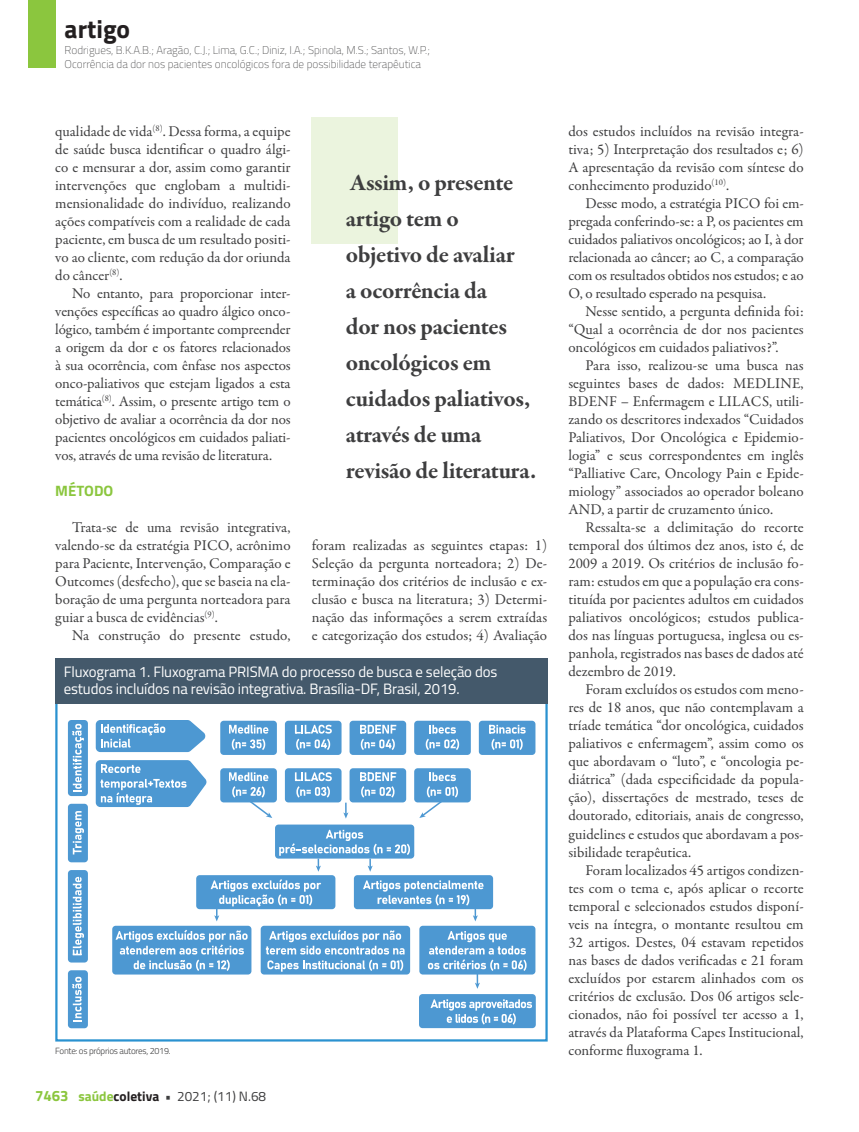
<style>
.page{position:relative;width:859px;height:1132px;background:#fff}
.page>*{position:absolute;margin:0;border:0;box-sizing:border-box;transform-origin:0 0}
.t1{font:700 25.5px "Titillium";color:#231f20}
.t2{font:700 24px/36px "Garamond Premr Pro";letter-spacing:-.015em;color:#3e3e3f}
.t3{font:15px/18px "Garamond Premr Pro";letter-spacing:-.005em;color:#3e3e3f;text-align:justify}
.t4{font:15px/16.5px "Titillium";letter-spacing:-.01em;color:#fff}
.t5{font:700 15px "Titillium";color:#8bc63e}
.t6{font:13.5px "Titillium";color:#3e3e3f}
.t7{font:100 11.25px/13.5px "Titillium";color:#3e3e3f}
.t8{font:300 9px "Titillium";letter-spacing:-.03em;color:#3e3e3f}
.s1{font-weight:700;font-size:15px;color:#8bc63e}
.s2{font-weight:700;color:#8bc63e}
.s3{font-weight:700;color:#231f20}
.s4{font-weight:700}
</style>
<div class="page">
<div style="left:28px;top:0;width:27px;height:68px;background:#8bc63e"></div>
<div style="left:55px;top:701px;width:493px;height:340px;border:2px solid #2a92d0"></div>
<div style="left:55px;top:658px;width:493px;height:45px;background:#44596b"></div>
<div style="left:68px;top:719px;width:20px;height:76px;background:#4d98d2;border-radius:3px"></div>
<svg style="left:72px;top:723px;width:12px;height:68px"></svg>
<div style="left:68px;top:803px;width:20px;height:59px;background:#4d98d2;border-radius:3px"></div>
<svg style="left:73px;top:811px;width:11px;height:43px"></svg>
<div style="left:68px;top:869px;width:20px;height:93px;background:#4d98d2;border-radius:3px"></div>
<svg style="left:73px;top:876px;width:11px;height:79px"></svg>
<div style="left:68px;top:969px;width:20px;height:58px;background:#4d98d2;border-radius:3px"></div>
<svg style="left:72px;top:976px;width:10px;height:45px"></svg>
<svg style="left:96px;top:720px;width:110px;height:31px"></svg>
<svg style="left:96px;top:760px;width:111px;height:46px"></svg>
<div style="left:220px;top:720px;width:57px;height:34px;background:#4d98d2;border-radius:3px"></div>
<svg style="left:229px;top:724px;width:39px;height:26px"></svg>
<div style="left:285px;top:720px;width:57px;height:34px;background:#4d98d2;border-radius:3px"></div>
<svg style="left:295px;top:724px;width:37px;height:26px"></svg>
<div style="left:350px;top:720px;width:56px;height:34px;background:#4d98d2;border-radius:3px"></div>
<svg style="left:360px;top:724px;width:36px;height:26px"></svg>
<div style="left:414px;top:720px;width:57px;height:34px;background:#4d98d2;border-radius:3px"></div>
<svg style="left:426px;top:724px;width:33px;height:26px"></svg>
<div style="left:220px;top:768px;width:57px;height:34px;background:#4d98d2;border-radius:3px"></div>
<div style="left:285px;top:768px;width:57px;height:34px;background:#4d98d2;border-radius:3px"></div>
<svg style="left:295px;top:772px;width:37px;height:25px"></svg>
<div style="left:350px;top:768px;width:56px;height:34px;background:#4d98d2;border-radius:3px"></div>
<svg style="left:360px;top:772px;width:36px;height:25px"></svg>
<div style="left:414px;top:768px;width:57px;height:34px;background:#4d98d2;border-radius:3px"></div>
<div style="left:479px;top:720px;width:56px;height:34px;background:#4d98d2;border-radius:3px"></div>
<svg style="left:489px;top:724px;width:37px;height:26px"></svg>
<svg style="left:343px;top:802px;width:5px;height:16px"></svg>
<svg style="left:419px;top:772px;width:39px;height:45px"></svg>
<svg style="left:229px;top:772px;width:43px;height:45px"></svg>
<div style="left:275px;top:824px;width:139px;height:34px;background:#4d98d2;border-radius:3px"></div>
<svg style="left:279px;top:829px;width:131px;height:42px"></svg>
<div style="left:419px;top:993px;width:117px;height:34px;background:#4d98d2;border-radius:3px"></div>
<svg style="left:430px;top:999px;width:102px;height:25px"></svg>
<div style="left:196px;top:874px;width:139px;height:34px;background:#4d98d2;border-radius:3px"></div>
<svg style="left:211px;top:879px;width:110px;height:42px"></svg>
<div style="left:112px;top:925px;width:139px;height:49px;background:#4d98d2;border-radius:3px"></div>
<svg style="left:116px;top:929px;width:132px;height:41px"></svg>
<div style="left:261px;top:925px;width:149px;height:49px;background:#4d98d2;border-radius:3px"></div>
<svg style="left:266px;top:929px;width:139px;height:42px"></svg>
<div style="left:419px;top:925px;width:116px;height:49px;background:#4d98d2;border-radius:3px"></div>
<svg style="left:428px;top:931px;width:99px;height:57px"></svg>
<div style="left:354px;top:874px;width:139px;height:34px;background:#4d98d2;border-radius:3px"></div>
<svg style="left:363px;top:880px;width:120px;height:41px"></svg>
<div style="left:312px;top:118px;width:86px;height:126px;background:#ebf4de"></div>
<h1 class="t1" style="left:65px;top:10px;width:67px">artigo</h1>
<p class="t7" style="left:65px;top:43px;width:367px">Rodrigues, B.K.A.B.; Aragão, C.J.; Lima, G.C.; Diniz, I.A.; Spinola, M.S.; Santos, W.P.;<br>Ocorrência da dor nos pacientes oncológicos fora de possibilidade terapêutica</p>
<p class="t3" style="left:55px;top:122px;width:237px">qualidade de vida<sup>(8)</sup>. Dessa forma, a equipe de saúde busca identificar o quadro álgi&shy;co e mensurar a dor, assim como garantir intervenções que englobam a multidi&shy;mensionalidade do indivíduo, realizando ações compatíveis com a realidade de cada paciente, em busca de um resultado positi&shy;vo ao cliente, com redução da dor oriunda do câncer<sup>(8)</sup>.</p>
<p class="t3" style="left:55px;top:284px;width:237px;text-indent:17px">No entanto, para proporcionar inter&shy;venções específicas ao quadro álgico onco&shy;lógico, também é importante compreender a origem da dor e os fatores relacionados à sua ocorrência, com ênfase nos aspectos onco-paliativos que estejam ligados a esta temática<sup>(8)</sup>. Assim, o presente artigo tem o objetivo de avaliar a ocorrência da dor nos pacientes oncológicos em cuidados paliati&shy;vos, através de uma revisão de literatura.</p>
<p class="t5" style="left:55px;top:479px;width:60px">MÉTODO</p>
<p class="t3" style="left:55px;top:518px;width:237px;text-indent:17px">Trata-se de uma revisão integrativa, valendo-se da estratégia PICO, acrônimo para Paciente, Intervenção, Comparação e Outcomes (desfecho), que se baseia na ela&shy;boração de uma pergunta norteadora para guiar a busca de evidências<sup>(9)</sup>.</p>
<p class="t3" style="left:72px;top:626px;width:220px">Na construção do presente estudo,</p>
<h2 class="t2" style="left:346px;top:165px;width:192px">Assim, o presente artigo tem o objetivo de avaliar<br>a ocorrência da<br>dor nos pacientes oncológicos em cuidados paliativos, através de uma revisão de literatura.</h2>
<p class="t3" style="left:312px;top:536px;width:237px">foram realizadas as seguintes etapas: 1)<br>Seleção da pergunta norteadora; 2) De&shy;terminação dos critérios de inclusão e ex&shy;clusão e busca na literatura; 3) Determi&shy;nação das informações a serem extraídas e categorização dos estudos; 4) Avaliação</p>
<p class="t4" style="left:64px;top:662px;width:435px">Fluxograma 1. Fluxograma PRISMA do processo de busca e seleção dos estudos incluídos na revisão integrativa. Brasília-DF, Brasil, 2019.</p>
<p class="t8" style="left:55px;top:1043px;width:117px">Fonte: os próprios autores, 2019.</p>
<p class="t6" style="left:35px;top:1086px;width:233px"><span class="s1">7463</span> <span class="s2">saúde</span><span class="s3">coletiva</span> <span class="s4">•</span> 2021; (11) N.68</p>
<p class="t3" style="left:568px;top:122px;width:237px">dos estudos incluídos na revisão integra&shy;tiva; 5) Interpretação dos resultados e; 6)<br>A apresentação da revisão com síntese do conhecimento produzido<sup>(10)</sup>.</p>
<p class="t3" style="left:568px;top:194px;width:237px;text-indent:17px">Desse modo, a estratégia PICO foi em&shy;pregada conferindo-se: a P, os pacientes em cuidados paliativos oncológicos; ao I, à dor relacionada ao câncer; ao C, a comparação com os resultados obtidos nos estudos; e ao O, o resultado esperado na pesquisa.</p>
<p class="t3" style="left:568px;top:302px;width:237px;text-indent:17px">Nesse sentido, a pergunta definida foi: “Qual a ocorrência de dor nos pacientes oncológicos em cuidados paliativos?”.</p>
<p class="t3" style="left:568px;top:356px;width:237px;text-indent:17px">Para isso, realizou-se uma busca nas seguintes bases de dados: MEDLINE, BDENF – Enfermagem e LILACS, utili&shy;zando os descritores indexados “Cuidados Paliativos, Dor Oncológica e Epidemio&shy;logia” e seus correspondentes em inglês “Palliative Care, Oncology Pain e Epide&shy;miology” associados ao operador boleano AND, a partir de cruzamento único.</p>
<p class="t3" style="left:568px;top:518px;width:237px;text-indent:17px">Ressalta-se a delimitação do recorte temporal dos últimos dez anos, isto é, de 2009 a 2019. Os critérios de inclusão fo&shy;ram: estudos em que a população era cons&shy;tituída por pacientes adultos em cuidados paliativos oncológicos; estudos publica&shy;dos nas línguas portuguesa, inglesa ou es&shy;panhola, registrados nas bases de dados até dezembro de 2019.</p>
<p class="t3" style="left:568px;top:680px;width:237px;text-indent:17px">Foram excluídos os estudos com meno&shy;res de 18 anos, que não contemplavam a tríade temática “dor oncológica, cuidados paliativos e enfermagem”, assim como os que abordavam o “luto”, e “oncologia pe&shy;diátrica” (dada especificidade da popula&shy;ção), dissertações de mestrado, teses de doutorado, editoriais, anais de congresso, guidelines e estudos que abordavam a pos&shy;sibilidade terapêutica.</p>
<p class="t3" style="left:568px;top:860px;width:237px;text-indent:17px">Foram localizados 45 artigos condizen&shy;tes com o tema e, após aplicar o recorte temporal e selecionados estudos disponí&shy;veis na íntegra, o montante resultou em 32 artigos. Destes, 04 estavam repetidos nas bases de dados verificadas e 21 foram excluídos por estarem alinhados com os critérios de exclusão. Dos 06 artigos sele&shy;cionados, não foi possível ter acesso a 1, através da Plataforma Capes Institucional, conforme fluxograma 1.</p>
</div>
